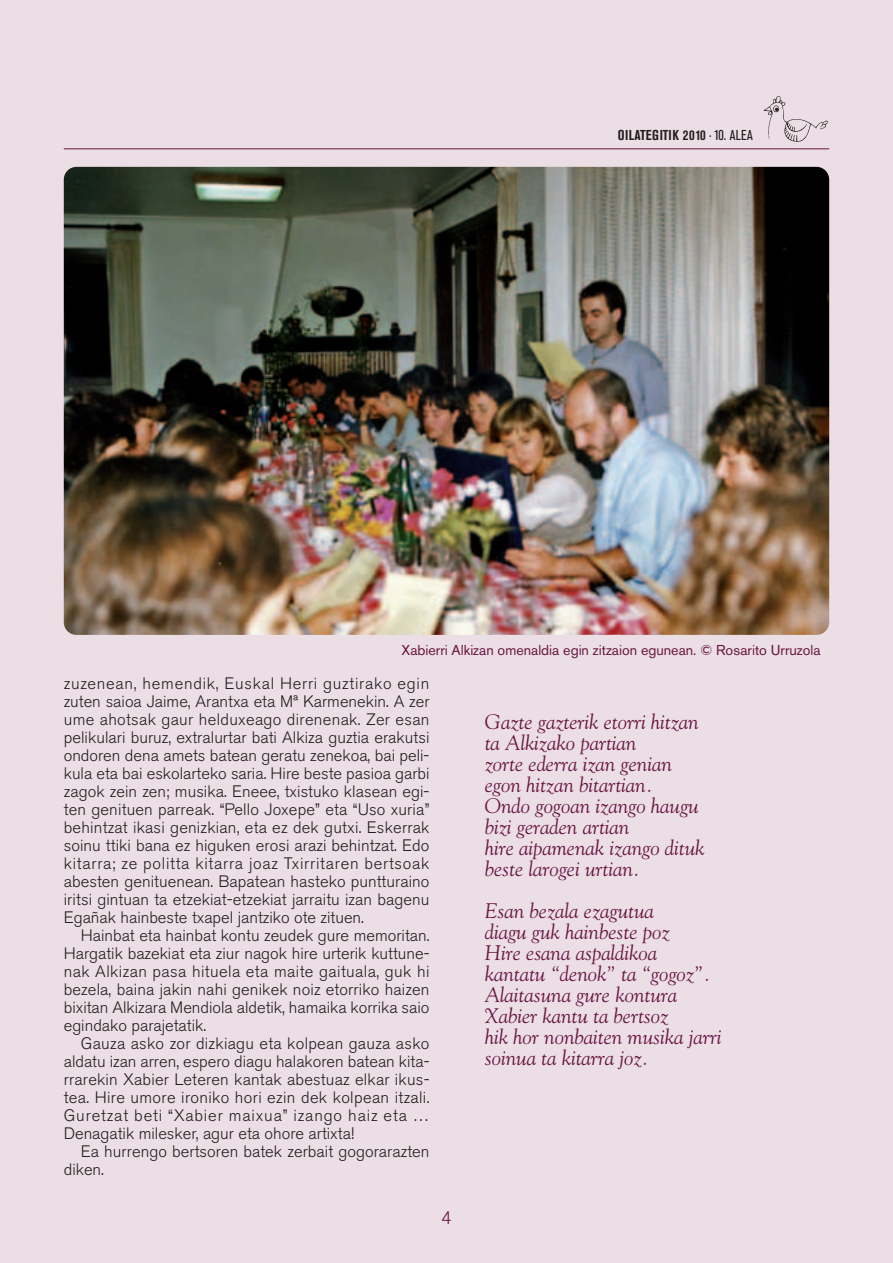
<style>
.page{position:relative;width:893px;height:1263px;background:#ecdee5}
.page>*{position:absolute;margin:0;border:0;box-sizing:border-box;transform-origin:0 0}
.t1{font:italic 21px/21px "Goudy";color:#691643}
.t2{font:300 18px "Akzidenz Grotesk BE";color:#691643}
.t3{font:300 16.5px/18px "Akzidenz Grotesk BE";color:#231f20;text-align:justify}
.t4{font:14.25px "Akzidenz Grotesk BE";color:#691643}
.t5{font:700 condensed 14.25px "Akzidenz Grotesk BE";letter-spacing:.035em;color:#231f20}
.s1{font-weight:400}
</style>
<div class="page">
<hr style="left:64px;top:148px;width:765px;height:1px;background:#691643">
<img style="left:763px;top:97px;width:64px;height:45px">
<img style="left:64px;top:167px;width:765px;height:468px;border-radius:13px">
<p class="t5" style="left:618px;top:130px;width:136px">OILATEGITIK 2010 <span class="s1">· 10. ALEA</span></p>
<p class="t4" style="left:401px;top:645px;width:421px">Xabierri Alkizan omenaldia egin zitzaion egunean. © Rosarito Urruzola</p>
<p class="t3" style="left:64px;top:676px;width:367px">zuzenean, hemendik, Euskal Herri guztirako egin zuten saioa Jaime, Arantxa eta Mª Karmenekin. A zer ume ahotsak gaur helduxeago direnenak. Zer esan pelikulari buruz, extralurtar bati Alkiza guztia erakutsi ondoren dena amets batean geratu zenekoa, bai peli&shy;kula eta bai eskolarteko saria. Hire beste pasioa garbi zagok zein zen; musika. Eneee, txistuko klasean egi&shy;ten genituen parreak. “Pello Joxepe” eta “Uso xuria” behintzat ikasi genizkian, eta ez dek gutxi. Eskerrak soinu ttiki bana ez higuken erosi arazi behintzat. Edo kitarra; ze politta kitarra joaz Txirritaren bertsoak abesten genituenean. Bapatean hasteko puntturaino iritsi gintuan ta etzekiat-etzekiat jarraitu izan bagenu Egañak hainbeste txapel jantziko ote zituen.</p>
<p class="t3" style="left:64px;top:928px;width:367px;text-indent:17px">Hainbat eta hainbat kontu zeudek gure memoritan.<br>Hargatik bazekiat eta ziur nagok hire urterik kuttune&shy;nak Alkizan pasa hituela eta maite gaituala, guk hi bezela, baina jakin nahi genikek noiz etorriko haizen bixitan Alkizara Mendiola aldetik, hamaika korrika saio egindako parajetatik.</p>
<p class="t3" style="left:64px;top:1036px;width:367px;text-indent:17px">Gauza asko zor dizkiagu eta kolpean gauza asko aldatu izan arren, espero diagu halakoren batean kita&shy;rrarekin Xabier Leteren kantak abestuaz elkar ikus&shy;tea. Hire umore ironiko hori ezin dek kolpean itzali.<br>Guretzat beti “Xabier maixua” izango haiz eta … Denagatik milesker, agur eta ohore artixta!</p>
<p class="t3" style="left:64px;top:1144px;width:367px;text-indent:17px">Ea hurrengo bertsoren batek zerbait gogorarazten diken.</p>
<p class="t2" style="left:441px;top:1211px;width:12px">4</p>
<p class="t1" style="left:485px;top:712px;width:221px">Gazte gazterik etorri hitzan ta Alkizako partian<br>zorte ederra izan genian egon hitzan bitartian.<br>Ondo gogoan izango haugu bizi geraden artian<br>hire aipamenak izango dituk beste larogei urtian.</p>
<p class="t1" style="left:485px;top:901px;width:238px">Esan bezala ezagutua<br>diagu guk hainbeste poz<br>Hire esana aspaldikoa kantatu “denok” ta “gogoz”.<br>Alaitasuna gure kontura<br>Xabier kantu ta bertsoz<br>hik hor nonbaiten musika jarri soinua ta kitarra joz.</p>
</div>
